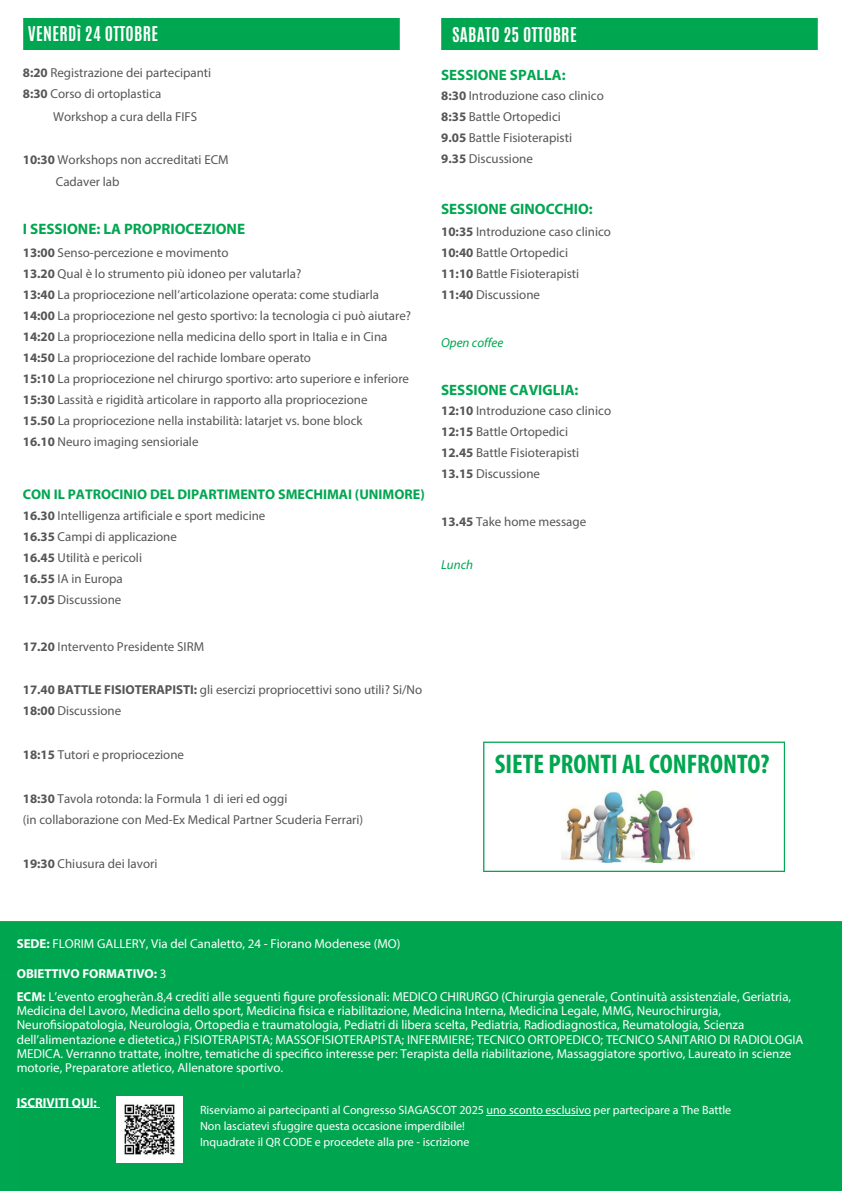
<style>
.page{position:relative;width:842px;height:1191px;background:#fff}
.page>*{position:absolute;margin:0;border:0;box-sizing:border-box;transform-origin:0 0}
.t1{font:700 condensed 27.1px "Myriad Pro";color:#00a650}
.t2{font:700 17px "Antonio";letter-spacing:.02em;color:#fff}
.t3{font:700 15.1px "Myriad Pro";color:#00a650}
.t4{font:700 15px "Myriad Pro";color:#00a650}
.t5{font:700 14px "Myriad Pro";color:#00a650}
.t6{font:13px/21px "Myriad Pro";color:#555658}
.t7{font:italic 13px "Myriad Pro";color:#00a650}
.t8{font:12.9px/14.2px "Myriad Pro";color:#fff}
.t9{font:700 12.9px "Myriad Pro";color:#fff}
.t10{font:12px "Myriad Pro";color:#fff}
.s1{font-weight:700}
.s2{font-weight:400}
</style>
<div class="page">
<div style="left:23px;top:19px;width:377px;height:30px;background:#00a650"></div>
<svg style="left:483px;top:741px;width:302px;height:130px"></svg>
<div style="left:441px;top:19px;width:377px;height:30px;background:#00a650"></div>
<div style="left:0;top:921px;width:842px;height:269px;background:#00a550"></div>
<div style="left:0;top:970px;width:20px;height:220px;background:#00a650"></div>
<img style="left:117px;top:1096px;width:66px;height:66px">
<hr style="left:17px;top:1107px;width:80px;height:1px;background:#fff">
<hr style="left:487px;top:1114px;width:104px;height:1px;background:#fff">
<p class="t2" style="left:28px;top:21px;width:132px">VENERDì 24 OTTOBRE</p>
<h2 class="t2" style="left:452px;top:22px;width:126px">SABATO 25 OTTOBRE</h2>
<p class="t6" style="left:23px;top:63px;width:190px"><span class="s1">8:20</span> Registrazione dei partecipanti<br><span class="s1">8:30</span> Corso di ortoplastica</p>
<p class="t6" style="left:53px;top:107px;width:146px">Workshop a cura della FIFS</p>
<h4 class="t6" style="left:23px;top:150px;width:207px"><span class="s1">10:30</span> Workshops non accreditati ECM</h4>
<p class="t6" style="left:56px;top:172px;width:65px">Cadaver lab</p>
<h4 class="t3" style="left:23px;top:223px;width:224px">I SESSIONE: LA PROPRIOCEZIONE</h4>
<p class="t6" style="left:23px;top:243px;width:390px"><span class="s1">13:00</span> Senso-percezione e movimento<br><span class="s1">13.20</span> Qual è lo strumento più idoneo per valutarla?<br><span class="s1">13:40</span> La propriocezione nell’articolazione operata: come studiarla <span class="s1">14:00</span> La propriocezione nel gesto sportivo: la tecnologia ci può aiutare?<br><span class="s1">14:20</span> La propriocezione nella medicina dello sport in Italia e in Cina <span class="s1">14:50</span> La propriocezione del rachide lombare operato<br><span class="s1">15:10</span> La propriocezione nel chirurgo sportivo: arto superiore e inferiore <span class="s1">15:30</span> Lassità e rigidità articolare in rapporto alla propriocezione<br><span class="s1">15.50</span> La propriocezione nella instabilità: latarjet vs. bone block<br><span class="s1">16.10</span> Neuro imaging sensioriale</p>
<p class="t5" style="left:23px;top:488px;width:403px">CON IL PATROCINIO DEL DIPARTIMENTO SMECHIMAI (UNIMORE)</p>
<h4 class="t6" style="left:23px;top:506px;width:244px"><span class="s1">16.30</span> Intelligenza artificiale e sport medicine<br><span class="s1">16.35</span> Campi di applicazione<br><span class="s1">16.45</span> Utilità e pericoli<br><span class="s1">16.55</span> IA in Europa<br><span class="s1">17.05</span> Discussione</h4>
<p class="t6" style="left:23px;top:636px;width:183px"><span class="s1">17.20</span> Intervento Presidente SIRM</p>
<p class="t6" style="left:23px;top:680px;width:401px"><span class="s1">17.40 BATTLE FISIOTERAPISTI:</span> gli esercizi propriocettivi sono utili? Si/No<br><span class="s1">18:00</span> Discussione</p>
<p class="t6" style="left:23px;top:745px;width:163px"><span class="s1">18:15</span> Tutori e propriocezione</p>
<p class="t6" style="left:23px;top:788px;width:342px"><span class="s1">18:30</span> Tavola rotonda: la Formula 1 di ieri ed oggi<br>(in collaborazione con Med-Ex Medical Partner Scuderia Ferrari)</p>
<p class="t6" style="left:23px;top:854px;width:136px"><span class="s1">19:30</span> Chiusura dei lavori</p>
<p class="t4" style="left:441px;top:69px;width:126px">SESSIONE SPALLA:</p>
<p class="t6" style="left:441px;top:86px;width:164px"><span class="s1">8:30</span> Introduzione caso clinico<br><span class="s1">8:35</span> Battle Ortopedici<br><span class="s1">9.05</span> Battle Fisioterapisti<br><span class="s1">9.35</span> Discussione</p>
<p class="t4" style="left:441px;top:202px;width:153px">SESSIONE GINOCCHIO:</p>
<p class="t6" style="left:441px;top:222px;width:171px"><span class="s1">10:35</span> Introduzione caso clinico<br><span class="s1">10:40</span> Battle Ortopedici<br><span class="s1">11:10</span> Battle Fisioterapisti<br><span class="s1">11:40</span> Discussione</p>
<p class="t7" style="left:441px;top:337px;width:64px">Open coffee</p>
<p class="t4" style="left:441px;top:384px;width:139px">SESSIONE CAVIGLIA:</p>
<p class="t6" style="left:441px;top:401px;width:171px"><span class="s1">12:10</span> Introduzione caso clinico<br><span class="s1">12:15</span> Battle Ortopedici<br><span class="s1">12.45</span> Battle Fisioterapisti<br><span class="s1">13.15</span> Discussione</p>
<p class="t6" style="left:441px;top:511px;width:147px"><span class="s1">13.45</span> Take home message</p>
<p class="t7" style="left:441px;top:559px;width:33px">Lunch</p>
<h3 class="t1" style="left:495px;top:752px;width:276px">SIETE PRONTI AL CONFRONTO?</h3>
<h1 class="t8" style="left:17px;top:937px;width:385px"><span class="s1">SEDE:</span> FLORIM GALLERY, Via del Canaletto, 24 - Fiorano Modenese (MO)</h1>
<p class="t9" style="left:17px;top:968px;width:151px">OBIETTIVO FORMATIVO: <span class="s2">3</span></p>
<p class="t8" style="left:17px;top:990px;width:788px"><span class="s1">ECM:</span> L’evento erogheràn.8,4 crediti alle seguenti figure professionali: MEDICO CHIRURGO (Chirurgia generale, Continuità assistenziale, Geriatria, Medicina del Lavoro, Medicina dello sport, Medicina fisica e riabilitazione, Medicina Interna, Medicina Legale, MMG, Neurochirurgia, Neurofisiopatologia, Neurologia, Ortopedia e traumatologia, Pediatri di libera scelta, Pediatria, Radiodiagnostica, Reumatologia, Scienza dell’alimentazione e dietetica,) FISIOTERAPISTA; MASSOFISIOTERAPISTA; INFERMIERE; TECNICO ORTOPEDICO; TECNICO SANITARIO DI RADIOLOGIA MEDICA. Verranno trattate, inoltre, tematiche di specifico interesse per: Terapista della riabilitazione, Massaggiatore sportivo, Laureato in scienze motorie, Preparatore atletico, Allenatore sportivo.</p>
<p class="t10" style="left:200px;top:1105px;width:533px">Riserviamo ai partecipanti al Congresso SIAGASCOT 2025 uno sconto esclusivo per partecipare a The Battle</p>
<p class="t10" style="left:200px;top:1120px;width:267px">Non lasciatevi sfuggire questa occasione imperdibile!</p>
<p class="t10" style="left:200px;top:1136px;width:271px">Inquadrate il QR CODE e procedete alla pre - iscrizione</p>
<p class="t9" style="left:17px;top:1096px;width:82px">ISCRIVITI QUI:</p>
</div>
